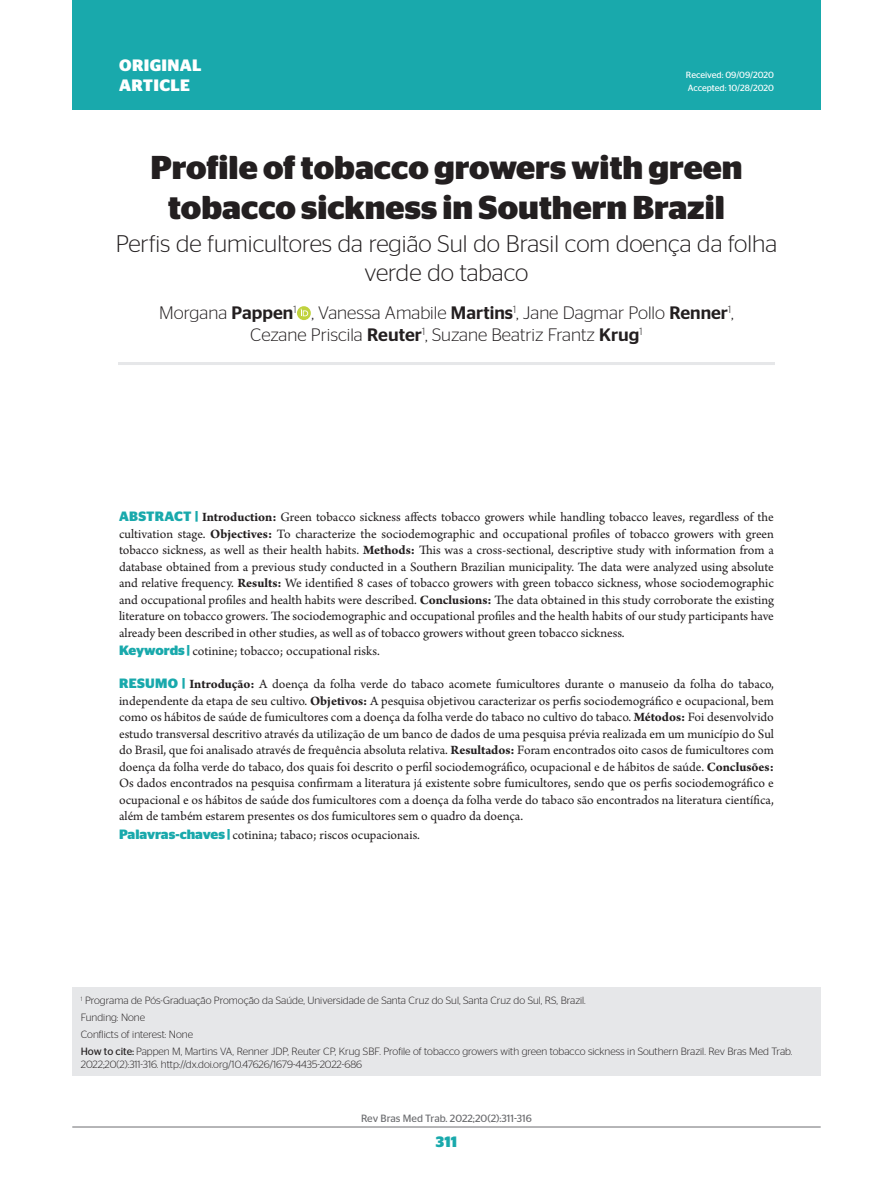
<style>
.page{position:relative;width:893px;height:1191px;background:#fff}
.page>*{position:absolute;margin:0;border:0;box-sizing:border-box;transform-origin:0 0}
.t1{font:700 33px/39.6px "Stag Sans";color:#231f20;text-align:center}
.t2{font:300 24px/28.8px "Stag Sans";color:#231f20;text-align:center}
.t3{font:300 18px/21.6px "Stag Sans";color:#231f20;text-align:center}
.t4{font:700 16.5px/19.8px "Stag Sans";letter-spacing:.02em;color:#fff}
.t5{font:700 15px "Stag Sans";color:#19a9ac}
.t6{font:13.5px/16.5px "Arno Pro";color:#231f20;text-align:justify}
.t7{font:300 10.5px/16.8px "Stag Sans";color:#231f20}
.t8{font:10.5px "Stag Sans";color:#6c6d70}
.t9{font:9px/12.9px "Stag Sans";color:#fff}
.s1{font-weight:500}
.s2{font-family:"Stag Sans";font-weight:700;color:#19a9ac}
.s3{font-weight:700}
.s4{font-weight:400}
</style>
<div class="page">
<hr style="left:72px;top:1126px;width:749px;height:1px;background:#6c6d70">
<div style="left:72px;top:0;width:749px;height:110px;background:#19a9ac"></div>
<hr style="left:118px;top:362px;width:657px;height:3px;background:#e6e7e9">
<div style="left:297px;top:306px;width:14px;height:14px;background:#c0d23e;border-radius:50%"></div>
<svg style="left:301px;top:309px;width:7px;height:7px"></svg>
<div style="left:72px;top:987px;width:749px;height:89px;background:#e6e7e9"></div>
<p class="t4" style="left:119px;top:56px;width:84px">ORIGINAL<br>ARTICLE</p>
<p class="t9" style="left:686px;top:69px;width:89px">Received: 09/09/2020<br>Accepted: 10/28/2020</p>
<h1 class="t1" style="left:150px;top:148px;width:594px">Profile of tobacco growers with green tobacco sickness in Southern Brazil</h1>
<h2 class="t2" style="left:116px;top:229px;width:663px">Perfis de fumicultores da região Sul do Brasil com doença da folha verde do tabaco</h2>
<h3 class="t3" style="left:159px;top:302px;width:576px">Morgana <span class="s1">Pappen</span><sup>1</sup> , Vanessa Amabile <span class="s1">Martins</span><sup>1</sup>, Jane Dagmar Pollo <span class="s1">Renner</span><sup>1</sup>,<br>Cezane Priscila <span class="s1">Reuter</span><sup>1</sup>, Suzane Beatriz Frantz <span class="s1">Krug</span><sup>1</sup></h3>
<p class="t6" style="left:119px;top:509px;width:656px"><span class="s2">ABSTRACT |</span> <span class="s3">Introduction:</span> Green tobacco sickness affects tobacco growers while handling tobacco leaves, regardless of the cultivation stage. <span class="s3">Objectives:</span> To characterize the sociodemographic and occupational profiles of tobacco growers with green tobacco sickness, as well as their health habits. <span class="s3">Methods:</span> This was a cross-sectional, descriptive study with information from a database obtained from a previous study conducted in a Southern Brazilian municipality. The data were analyzed using absolute and relative frequency. <span class="s3">Results:</span> We identified 8 cases of tobacco growers with green tobacco sickness, whose sociodemographic and occupational profiles and health habits were described. <span class="s3">Conclusions:</span> The data obtained in this study corroborate the existing literature on tobacco growers. The sociodemographic and occupational profiles and the health habits of our study participants have already been described in other studies, as well as of tobacco growers without green tobacco sickness.</p>
<p class="t6" style="left:119px;top:644px;width:262px"><span class="s2">Keywords |</span> cotinine; tobacco; occupational risks.</p>
<p class="t6" style="left:119px;top:677px;width:656px"><span class="s2">RESUMO |</span> <span class="s3">Introdução:</span> A doença da folha verde do tabaco acomete fumicultores durante o manuseio da folha do tabaco, independente da etapa de seu cultivo. <span class="s3">Objetivos:</span> A pesquisa objetivou caracterizar os perfis sociodemográfico e ocupacional, bem como os hábitos de saúde de fumicultores com a doença da folha verde do tabaco no cultivo do tabaco. <span class="s3">Métodos:</span> Foi desenvolvido estudo transversal descritivo através da utilização de um banco de dados de uma pesquisa prévia realizada em um município do Sul do Brasil, que foi analisado através de frequência absoluta relativa. <span class="s3">Resultados:</span> Foram encontrados oito casos de fumicultores com doença da folha verde do tabaco, dos quais foi descrito o perfil sociodemográfico, ocupacional e de hábitos de saúde. <span class="s3">Conclusões:<br></span>Os dados encontrados na pesquisa confirmam a literatura já existente sobre fumicultores, sendo que os perfis sociodemográfico e ocupacional e os hábitos de saúde dos fumicultores com a doença da folha verde do tabaco são encontrados na literatura científica, além de também estarem presentes os dos fumicultores sem o quadro da doença.</p>
<p class="t6" style="left:119px;top:827px;width:302px"><span class="s2">Palavras-chaves |</span> cotinina; tabaco; riscos ocupacionais.</p>
<p class="t7" style="left:81px;top:992px;width:713px"><sup>1</sup> Programa de Pós-Graduação Promoção da Saúde, Universidade de Santa Cruz do Sul, Santa Cruz do Sul, RS, Brazil.<br>Funding: None<br>Conflicts of interest: None<br><span class="s4">How to cite:</span> Pappen M, Martins VA, Renner JDP, Reuter CP, Krug SBF. Profile of tobacco growers with green tobacco sickness in Southern Brazil. Rev Bras Med Trab.</p>
<p class="t7" style="left:81px;top:1055px;width:283px">2022;20(2):311-316. http://dx.doi.org/10.47626/1679-4435-2022-686</p>
<p class="t8" style="left:361px;top:1112px;width:172px">Rev Bras Med Trab. 2022;20(2):311-316</p>
<p class="t5" style="left:436px;top:1133px;width:23px">311</p>
</div>
